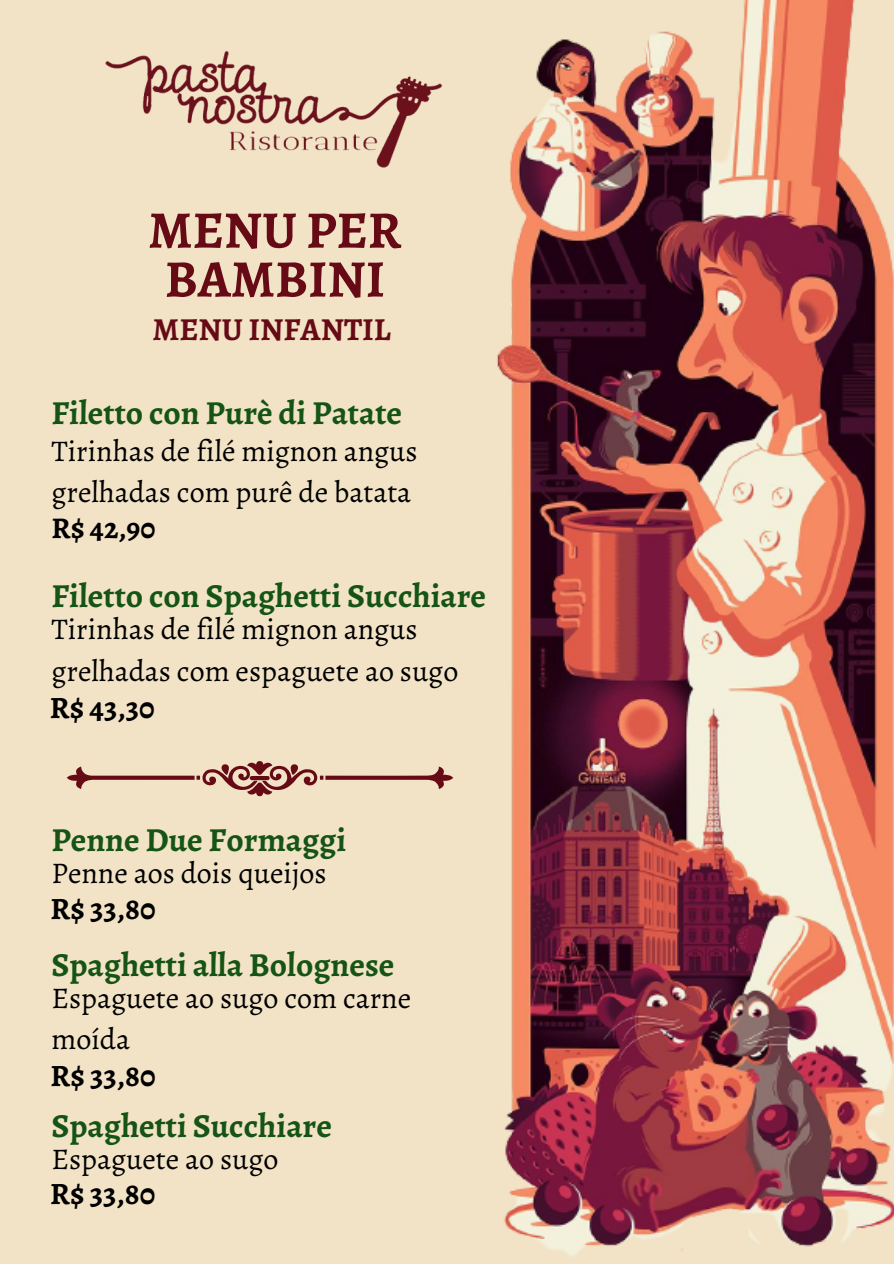
<style>
.page{position:relative;width:894px;height:1264px;background:#fff}
.page>*{position:absolute;margin:0;border:0;box-sizing:border-box;transform-origin:0 0}
.t1{font:700 52.65px "Alegreya";color:#660b16}
.t2{font:700 33.6px "Alegreya";color:#155415}
.t3{font:700 32.1px "Alegreya";color:#660b16}
.t4{font:700 31.05px "Alegreya";color:#000}
.t5{font:30px/41.7px "Alegreya";color:#000}
.t6{font:700 30px "Alegreya";color:#000}
</style>
<div class="page">
<div style="left:0;top:0;width:893px;height:1263px;background:#f2e3c6"></div>
<svg style="left:67px;top:761px;width:386px;height:35px"></svg>
<img style="left:497px;top:0;width:396px;height:1256px">
<img style="left:105px;top:51px;width:338px;height:117px">
<p class="t1" style="left:148px;top:194px;width:255px">MENU PER</p>
<p class="t1" style="left:165px;top:243px;width:221px">BAMBINI</p>
<p class="t3" style="left:152px;top:307px;width:240px">MENU INFANTIL</p>
<p class="t2" style="left:51px;top:390px;width:352px">Filetto con Purè di Patate</p>
<p class="t5" style="left:51px;top:429px;width:367px">Tirinhas de filé mignon angus grelhadas com purê de batata</p>
<p class="t6" style="left:51px;top:507px;width:106px">R$ 42,90</p>
<p class="t2" style="left:51px;top:573px;width:436px">Filetto con Spaghetti Succhiare</p>
<p class="t5" style="left:51px;top:608px;width:408px">Tirinhas de filé mignon angus grelhadas com espaguete ao sugo</p>
<p class="t4" style="left:50px;top:686px;width:106px">R$ 43,30</p>
<p class="t2" style="left:51px;top:816px;width:296px">Penne Due Formaggi</p>
<p class="t4" style="left:50px;top:887px;width:107px">R$ 33,80</p>
<p class="t5" style="left:51px;top:852px;width:276px">Penne aos dois queijos</p>
<p class="t2" style="left:51px;top:941px;width:344px">Spaghetti alla Bolognese</p>
<p class="t5" style="left:51px;top:976px;width:361px">Espaguete ao sugo com carne moída</p>
<p class="t4" style="left:50px;top:1054px;width:107px">R$ 33,80</p>
<p class="t2" style="left:51px;top:1102px;width:282px">Spaghetti Succhiare</p>
<p class="t4" style="left:50px;top:1172px;width:107px">R$ 33,80</p>
<p class="t5" style="left:51px;top:1137px;width:228px">Espaguete ao sugo</p>
</div>
